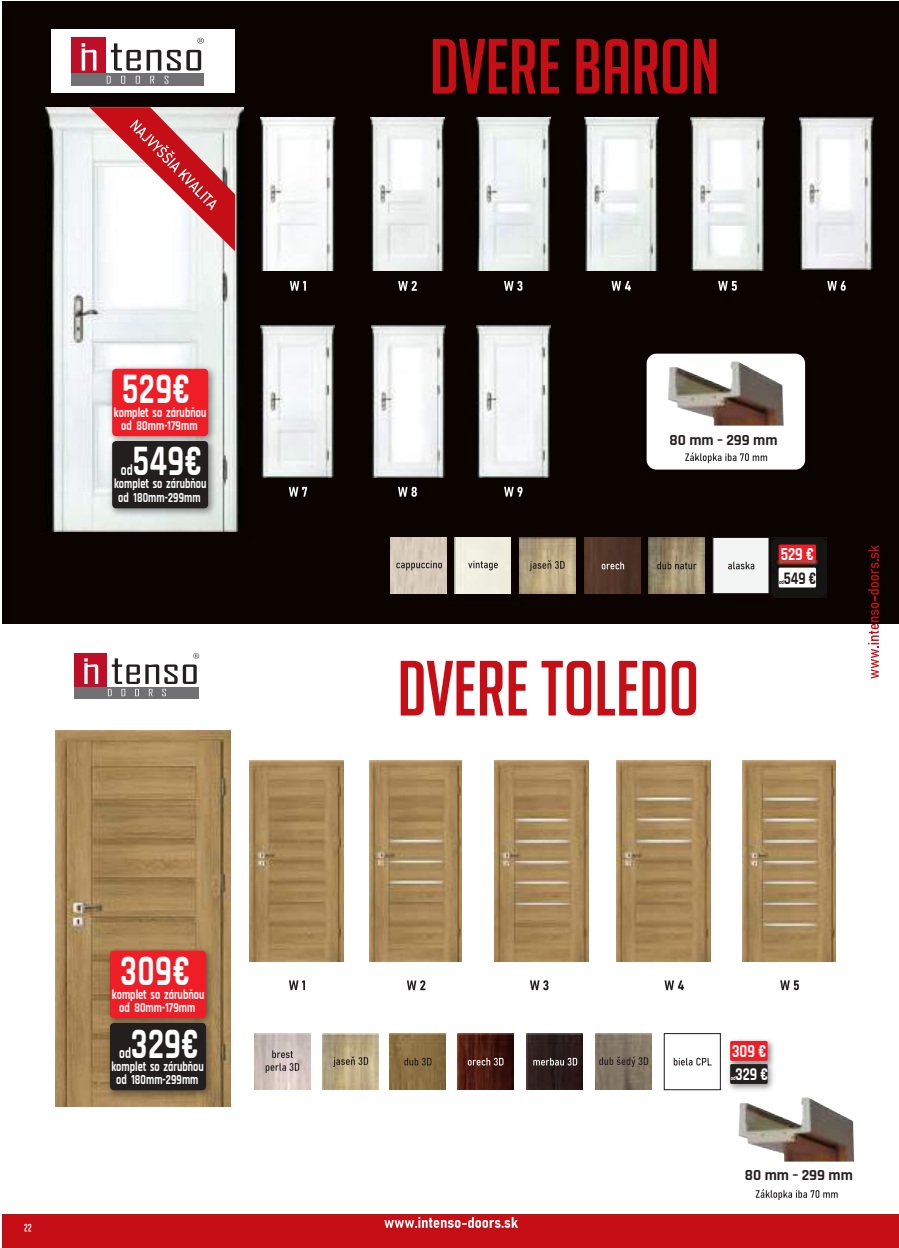
<style>
.page{position:relative;width:899px;height:1248px;background:#fff}
.page>*{position:absolute;margin:0;border:0;box-sizing:border-box;transform-origin:0 0}
.t1{font:700 43.05px "Rajdhani";letter-spacing:.015em;color:#fff;scale:.75 1}
.t2{font:700 18.3px "Rajdhani";color:#fff;scale:.8 1}
.t3{font:700 17.85px "Rajdhani";color:#fff;scale:.8 1}
.t4{font:700 17.4px "Rajdhani";color:#241f1f;scale:.8 1}
.t5{font:700 15.15px "Rajdhani";color:#241f1f}
.t6{font:700 15.15px "Rajdhani";color:#fff;scale:.75 1}
.t7{font:700 13.65px/12.9px "Rajdhani";color:#fff;text-align:center;scale:.75 1}
.t8{font:700 6px "Rajdhani";color:#fff;scale:.8 1}
.t9{font:700 5.85px "Rajdhani";color:#241f1f;scale:.8 1}
</style>
<div class="page">
<div style="left:3px;top:1px;width:895px;height:623px;background:#0b0300"></div>
<div style="left:664px;top:1033px;width:56px;height:56px;border:1px solid #1d1819"></div>
<div style="left:75px;top:653px;width:32px;height:36px;background:#bf0e27"></div>
<div style="left:75px;top:686px;width:124px;height:12px;background:#717072"></div>
<svg style="left:84px;top:658px;width:14px;height:25px"></svg>
<svg style="left:108px;top:653px;width:91px;height:43px"></svg>
<img style="left:56px;top:730px;width:175px;height:376px">
<img style="left:369px;top:760px;width:92px;height:201px">
<img style="left:495px;top:760px;width:93px;height:201px">
<img style="left:617px;top:760px;width:93px;height:201px">
<img style="left:742px;top:760px;width:93px;height:201px">
<img style="left:250px;top:760px;width:93px;height:201px">
<img style="left:322px;top:1033px;width:57px;height:56px">
<img style="left:595px;top:1033px;width:56px;height:56px">
<img style="left:389px;top:1033px;width:56px;height:56px">
<img style="left:527px;top:1033px;width:56px;height:56px">
<img style="left:457px;top:1033px;width:56px;height:56px">
<img style="left:254px;top:1033px;width:56px;height:56px">
<div style="left:51px;top:29px;width:184px;height:64px;background:#fff"></div>
<div style="left:71px;top:38px;width:35px;height:38px;background:#bf0e27"></div>
<div style="left:71px;top:74px;width:133px;height:12px;background:#717072"></div>
<svg style="left:82px;top:43px;width:14px;height:28px"></svg>
<svg style="left:107px;top:38px;width:97px;height:45px"></svg>
<div style="left:455px;top:537px;width:56px;height:56px;background:#f0eee1"></div>
<img style="left:519px;top:537px;width:56px;height:56px">
<img style="left:584px;top:537px;width:56px;height:56px">
<img style="left:46px;top:107px;width:197px;height:424px">
<img style="left:260px;top:117px;width:75px;height:153px">
<img style="left:370px;top:117px;width:74px;height:153px">
<img style="left:476px;top:117px;width:74px;height:153px">
<img style="left:584px;top:118px;width:74px;height:152px">
<img style="left:690px;top:117px;width:74px;height:153px">
<img style="left:799px;top:117px;width:74px;height:152px">
<img style="left:260px;top:325px;width:74px;height:153px">
<img style="left:371px;top:325px;width:74px;height:153px">
<img style="left:477px;top:325px;width:73px;height:153px">
<img style="left:648px;top:537px;width:56px;height:56px">
<div style="left:712px;top:537px;width:57px;height:57px;background:#f2f5f3;border:1px solid #241f1f"></div>
<div style="left:646px;top:353px;width:159px;height:116px;background:#fff;border-radius:10px"></div>
<svg style="left:530px;top:560px;width:34px;height:10px"></svg>
<svg style="left:89px;top:107px;width:146px;height:144px;background:#e4aeb0"></svg>
<img style="left:391px;top:537px;width:56px;height:56px">
<svg style="left:396px;top:560px;width:46px;height:10px"></svg>
<div style="left:3px;top:1213px;width:895px;height:33px;background:#c60e16"></div>
<svg style="left:384px;top:1217px;width:134px;height:10px"></svg>
<svg style="left:433px;top:39px;width:102px;height:55px"></svg>
<svg style="left:541px;top:39px;width:18px;height:55px"></svg>
<svg style="left:576px;top:39px;width:23px;height:55px"></svg>
<svg style="left:605px;top:39px;width:23px;height:55px"></svg>
<svg style="left:634px;top:39px;width:53px;height:55px"></svg>
<svg style="left:694px;top:39px;width:22px;height:55px"></svg>
<svg style="left:401px;top:660px;width:73px;height:55px"></svg>
<svg style="left:480px;top:660px;width:46px;height:55px"></svg>
<svg style="left:541px;top:660px;width:50px;height:55px"></svg>
<svg style="left:597px;top:660px;width:68px;height:55px"></svg>
<svg style="left:671px;top:660px;width:25px;height:55px"></svg>
<svg style="left:289px;top:980px;width:16px;height:9px"></svg>
<svg style="left:407px;top:980px;width:18px;height:9px"></svg>
<svg style="left:530px;top:980px;width:18px;height:9px"></svg>
<svg style="left:664px;top:980px;width:19px;height:9px"></svg>
<svg style="left:780px;top:980px;width:18px;height:9px"></svg>
<svg style="left:290px;top:281px;width:16px;height:9px"></svg>
<svg style="left:398px;top:281px;width:19px;height:10px"></svg>
<svg style="left:504px;top:281px;width:18px;height:10px"></svg>
<svg style="left:611px;top:281px;width:19px;height:9px"></svg>
<svg style="left:718px;top:281px;width:18px;height:10px"></svg>
<svg style="left:827px;top:281px;width:18px;height:10px"></svg>
<svg style="left:289px;top:487px;width:18px;height:9px"></svg>
<svg style="left:398px;top:486px;width:19px;height:10px"></svg>
<svg style="left:504px;top:486px;width:18px;height:10px"></svg>
<img style="left:668px;top:361px;width:115px;height:64px">
<svg style="left:468px;top:560px;width:30px;height:10px"></svg>
<svg style="left:657px;top:561px;width:39px;height:8px"></svg>
<svg style="left:728px;top:561px;width:26px;height:8px"></svg>
<svg style="left:601px;top:561px;width:23px;height:8px"></svg>
<svg style="left:868px;top:545px;width:11px;height:133px"></svg>
<svg style="left:333px;top:1056px;width:35px;height:10px"></svg>
<svg style="left:266px;top:1050px;width:33px;height:22px"></svg>
<svg style="left:673px;top:1057px;width:38px;height:8px"></svg>
<svg style="left:468px;top:1057px;width:35px;height:8px"></svg>
<svg style="left:404px;top:1057px;width:27px;height:8px"></svg>
<svg style="left:533px;top:1057px;width:44px;height:8px"></svg>
<svg style="left:599px;top:1055px;width:49px;height:11px"></svg>
<img style="left:738px;top:1097px;width:116px;height:64px">
<svg style="left:24px;top:1223px;width:7px;height:8px"></svg>
<svg style="left:685px;top:452px;width:82px;height:11px"></svg>
<svg style="left:755px;top:1189px;width:82px;height:10px"></svg>
<img style="left:107px;top:363px;width:110px;height:72px">
<div style="left:112px;top:369px;width:96px;height:67px;background:#ef1d26;border-radius:4px"></div>
<img style="left:105px;top:945px;width:110px;height:72px">
<div style="left:110px;top:950px;width:96px;height:67px;background:#ef1d26;border-radius:4px"></div>
<img style="left:107px;top:435px;width:110px;height:82px">
<div style="left:112px;top:441px;width:96px;height:67px;background:#241f1f;border-radius:4px"></div>
<img style="left:105px;top:1017px;width:110px;height:81px">
<div style="left:110px;top:1022px;width:96px;height:67px;background:#241f1f;border-radius:4px"></div>
<img style="left:771px;top:537px;width:55px;height:23px">
<div style="left:778px;top:544px;width:38px;height:20px;background:#ef1d26"></div>
<img style="left:728px;top:1039px;width:46px;height:20px">
<div style="left:730px;top:1040px;width:37px;height:20px;background:#ef1d26"></div>
<img style="left:771px;top:560px;width:55px;height:37px">
<div style="left:778px;top:567px;width:38px;height:20px;background:#fff"></div>
<img style="left:728px;top:1059px;width:46px;height:32px">
<div style="left:730px;top:1063px;width:37px;height:20px;background:#241f1f"></div>
<h1 class="t1" style="left:122px;top:370px;width:93px">529€</h1>
<p class="t7" style="left:114px;top:407px;width:125px">komplet so zárubňou od 80mm-179mm</p>
<h1 class="t1" style="left:133px;top:442px;width:94px">549€</h1>
<p class="t6" style="left:121px;top:463px;width:17px">od</p>
<p class="t7" style="left:114px;top:477px;width:125px;line-height:13.8px">komplet so zárubňou od 180mm-299mm</p>
<h1 class="t1" style="left:120px;top:952px;width:95px">309€</h1>
<p class="t7" style="left:112px;top:988px;width:125px">komplet so zárubňou od 80mm-179mm</p>
<h1 class="t1" style="left:131px;top:1025px;width:92px">329€</h1>
<p class="t6" style="left:119px;top:1046px;width:17px">od</p>
<p class="t7" style="left:111px;top:1060px;width:125px">komplet so zárubňou od 180mm-299mm</p>
<p class="t5" style="left:669px;top:433px;width:109px">80 mm – 299 mm</p>
<h2 class="t2" style="left:780px;top:546px;width:43px">529 €</h2>
<p class="t9" style="left:779px;top:579px;width:8px">od</p>
<p class="t4" style="left:783px;top:570px;width:42px">549 €</p>
<h2 class="t2" style="left:732px;top:1042px;width:44px">309 €</h2>
<p class="t8" style="left:730px;top:1075px;width:8px">od</p>
<h3 class="t3" style="left:735px;top:1066px;width:42px">329 €</h3>
<p class="t5" style="left:745px;top:1167px;width:109px">80 mm – 299 mm</p>
</div>
